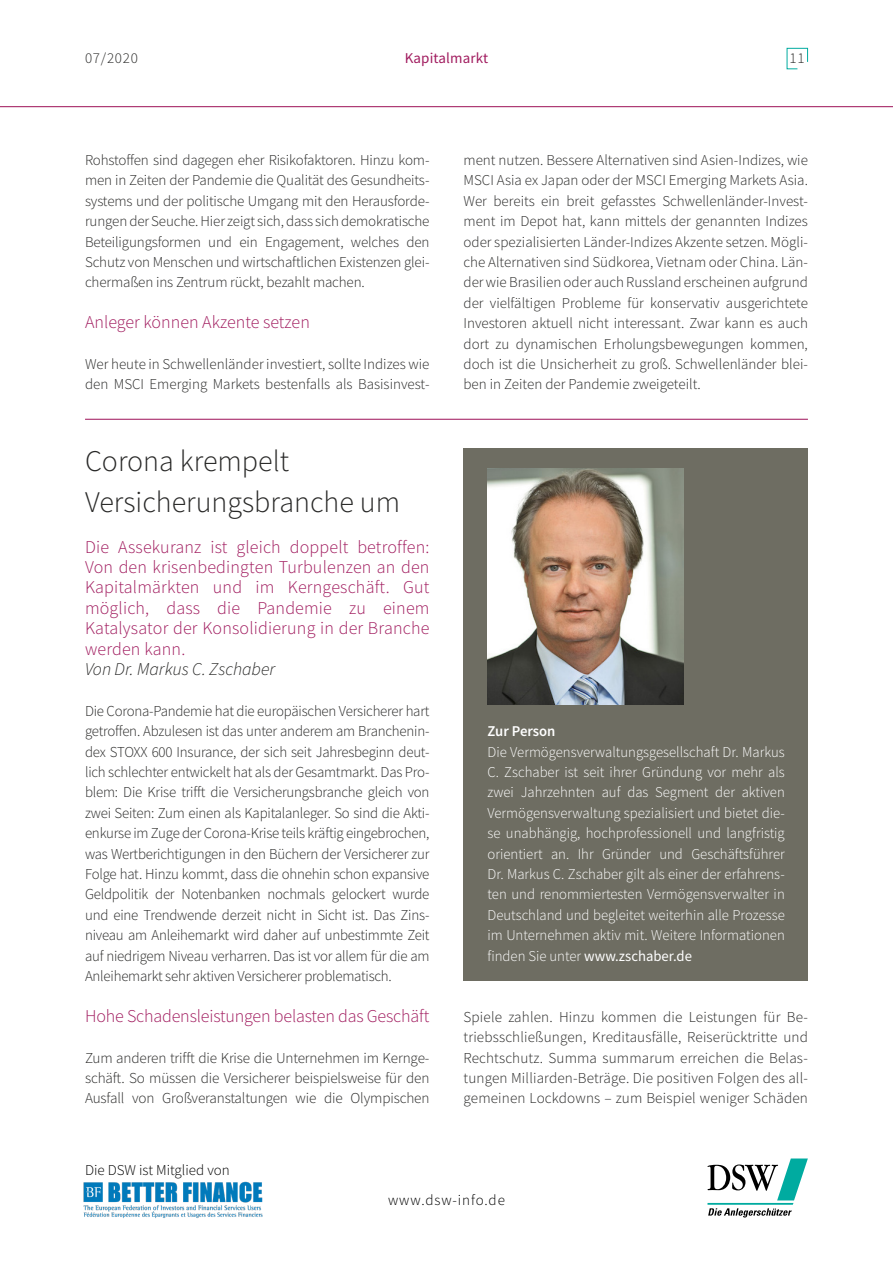
<style>
.page{position:relative;width:893px;height:1263px;background:#fff}
.page>*{position:absolute;margin:0;border:0;box-sizing:border-box;transform-origin:0 0}
.HAUPT{font:300 30px/40.8px "Source Sans Pro";color:#282827}
.Fließtext_DSW_Newsle{font:300 18px/20.4px "Source Sans Pro";color:#a11c5f;text-align:justify}
.Fließtext_DSW_Newsle-2{font:italic 300 18px "Source Sans Pro";color:#282827}
.Fließtext_DSW_Newsle-3{font:300 15.15px/20.4px "Source Sans Pro";letter-spacing:-.01em;color:#282827;text-align:justify}
.Fließtext_DSW_Newsle-4{font:300 15px/20.4px "Source Sans Pro";color:#282827;text-align:justify}
.Fließtext_DSW_Newsle-5{font:300 15px/20.4px "Source Sans Pro";color:#fff;text-align:justify}
.t1{font:300 15px "Source Sans Pro";color:#000}
.t2{font:300 15px "Source Sans Pro";letter-spacing:.06em;color:#000}
.t3{font:15px "Source Sans Pro";letter-spacing:.01em;color:#a11c5f}
.Fließtext_DSW_Newsle-6{font:600 15px "Source Sans Pro";color:#fff}
.s1{font-weight:400}
</style>
<div class="page">
<svg style="left:786px;top:48px;width:22px;height:22px"></svg>
<hr style="left:0;top:106px;width:893px;height:1px;background:#9d1057">
<svg style="left:707px;top:1158px;width:101px;height:59px"></svg>
<img style="left:83px;top:1182px;width:180px;height:36px">
<hr style="left:85px;top:419px;width:723px;height:1px;background:#9d1057">
<div style="left:463px;top:449px;width:345px;height:532px;background:#6e6d62"></div>
<img style="left:487px;top:469px;width:196px;height:236px">
<p class="Fließtext_DSW_Newsle-4" style="left:85px;top:48px;width:54px">07/2020</p>
<p class="t3" style="left:405px;top:48px;width:85px">Kapitalmarkt</p>
<p class="Fließtext_DSW_Newsle-4" style="left:790px;top:48px;width:17px">11</p>
<p class="Fließtext_DSW_Newsle-4" style="left:85px;top:150px;width:346px">Rohstoffen sind dagegen eher Risikofaktoren. Hinzu kom&shy;men in Zeiten der Pandemie die Qualität des Gesundheits&shy;systems und der politische Umgang mit den Herausforde&shy;rungen der Seuche. Hier zeigt sich, dass sich demokratische Beteiligungsformen und ein Engagement, welches den Schutz von Menschen und wirtschaftlichen Existenzen glei&shy;chermaßen ins Zentrum rückt, bezahlt machen.</p>
<p class="Fließtext_DSW_Newsle" style="left:85px;top:312px;width:226px">Anleger können Akzente setzen</p>
<p class="Fließtext_DSW_Newsle-4" style="left:85px;top:354px;width:346px">Wer heute in Schwellenländer investiert, sollte Indizes wie den MSCI Emerging Markets bestenfalls als Basisinvest-</p>
<p class="HAUPT" style="left:85px;top:441px;width:317px">Corona krempelt<br>Versicherungsbranche um</p>
<p class="Fließtext_DSW_Newsle" style="left:85px;top:536px;width:346px">Die Assekuranz ist gleich doppelt betroffen:<br>Von den krisenbedingten Turbulenzen an den Kapitalmärkten und im Kerngeschäft. Gut möglich, dass die Pandemie zu einem Katalysator der Konsolidierung in der Branche werden kann.</p>
<p class="Fließtext_DSW_Newsle-2" style="left:85px;top:658px;width:192px">Von Dr. Markus C. Zschaber</p>
<p class="Fließtext_DSW_Newsle-3" style="left:85px;top:701px;width:346px">Die Corona-Pandemie hat die europäischen Versicherer hart getroffen. Abzulesen ist das unter anderem am Branchenin&shy;dex STOXX 600 Insurance, der sich seit Jahresbeginn deut&shy;lich schlechter entwickelt hat als der Gesamtmarkt. Das Pro&shy;blem: Die Krise trifft die Versicherungsbranche gleich von zwei Seiten: Zum einen als Kapitalanleger. So sind die Akti&shy;enkurse im Zuge der Corona-Krise teils kräftig eingebrochen, was Wertberichtigungen in den Büchern der Versicherer zur Folge hat. Hinzu kommt, dass die ohnehin schon expansive Geldpolitik der Notenbanken nochmals gelockert wurde und eine Trendwende derzeit nicht in Sicht ist. Das Zins&shy;niveau am Anleihemarkt wird daher auf unbestimmte Zeit auf niedrigem Niveau verharren. Das ist vor allem für die am Anleihemarkt sehr aktiven Versicherer problematisch.</p>
<p class="Fließtext_DSW_Newsle" style="left:85px;top:1006px;width:346px">Hohe Schadensleistungen belasten das Geschäft</p>
<p class="Fließtext_DSW_Newsle-3" style="left:85px;top:1047px;width:346px">Zum anderen trifft die Krise die Unternehmen im Kernge&shy;schäft. So müssen die Versicherer beispielsweise für den Ausfall von Großveranstaltungen wie die Olympischen</p>
<p class="t1" style="left:85px;top:1161px;width:146px">Die DSW ist Mitglied von</p>
<p class="Fließtext_DSW_Newsle-4" style="left:463px;top:150px;width:346px">ment nutzen. Bessere Alternativen sind Asien-Indizes, wie MSCI Asia ex Japan oder der MSCI Emerging Markets Asia.<br>Wer bereits ein breit gefasstes Schwellenländer-Invest&shy;ment im Depot hat, kann mittels der genannten Indizes oder spezialisierten Länder-Indizes Akzente setzen. Mögli&shy;che Alternativen sind Südkorea, Vietnam oder China. Län&shy;der wie Brasilien oder auch Russland erscheinen aufgrund der vielfältigen Probleme für konservativ ausgerichtete Investoren aktuell nicht interessant. Zwar kann es auch dort zu dynamischen Erholungsbewegungen kommen, doch ist die Unsicherheit zu groß. Schwellenländer blei&shy;ben in Zeiten der Pandemie zweigeteilt.</p>
<p class="Fließtext_DSW_Newsle-6" style="left:487px;top:721px;width:69px">Zur Person</p>
<p class="Fließtext_DSW_Newsle-5" style="left:487px;top:741px;width:299px">Die Vermögensverwaltungsgesellschaft Dr. Markus C. Zschaber ist seit ihrer Gründung vor mehr als zwei Jahrzehnten auf das Segment der aktiven Vermögensverwaltung spezialisiert und bietet die&shy;se unabhängig, hochprofessionell und langfristig orientiert an. Ihr Gründer und Geschäftsführer Dr. Markus C. Zschaber gilt als einer der erfahrens&shy;ten und renommiertesten Vermögensverwalter in Deutschland und begleitet weiterhin alle Prozesse im Unternehmen aktiv mit. Weitere Informationen finden Sie unter <span class="s1">www.zschaber.de</span></p>
<p class="Fließtext_DSW_Newsle-3" style="left:463px;top:1007px;width:346px">Spiele zahlen. Hinzu kommen die Leistungen für Be&shy;triebsschließungen, Kreditausfälle, Reiserücktritte und Rechtschutz. Summa summarum erreichen die Belas&shy;tungen Milliarden-Beträge. Die positiven Folgen des all&shy;gemeinen Lockdowns – zum Beispiel weniger Schäden</p>
<p class="t2" style="left:388px;top:1191px;width:118px">www.dsw-info.de</p>
</div>
